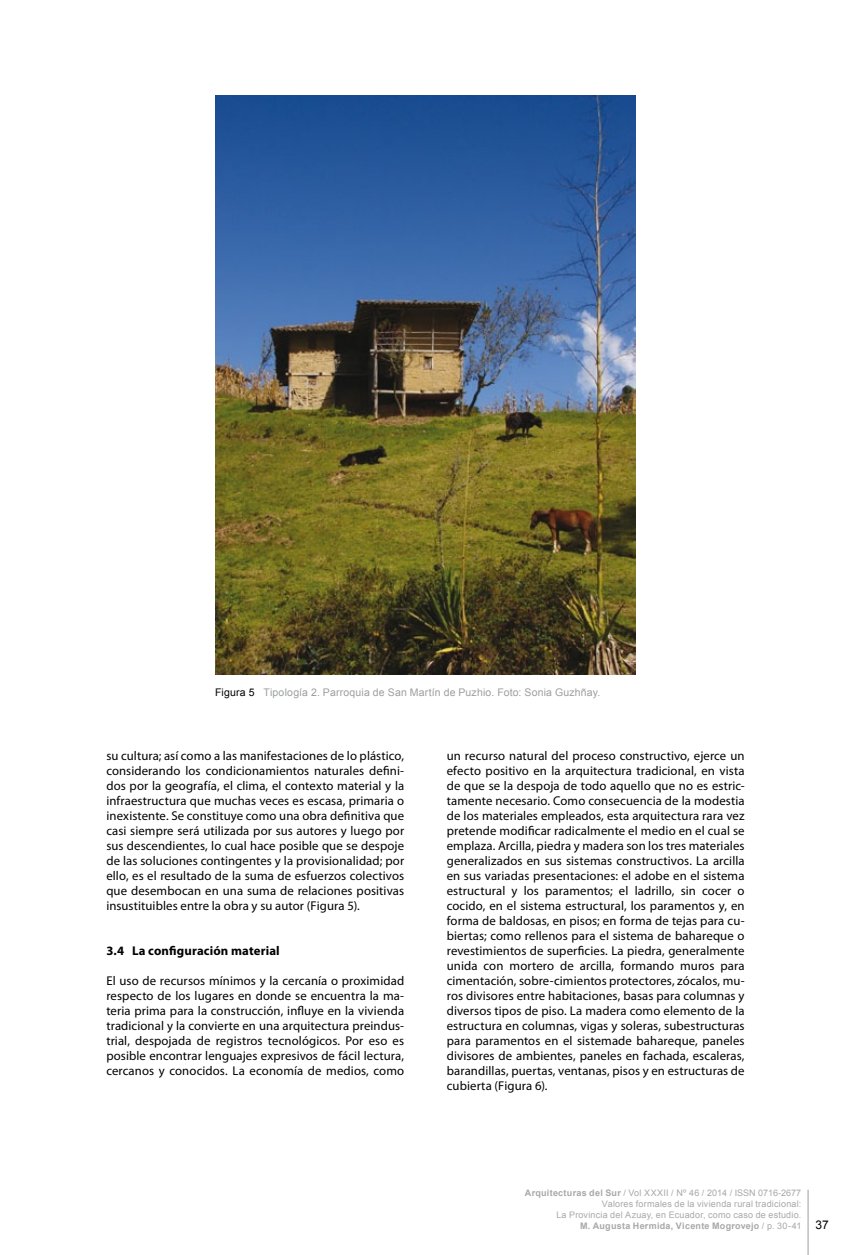
<style>
.page{position:relative;width:851px;height:1255px;background:#fff}
.page>*{position:absolute;margin:0;border:0;box-sizing:border-box;transform-origin:0 0}
.t1{font:12.75px/15px "Myriad Pro";letter-spacing:.01em;color:#000;text-align:justify}
.t2{font:700 12.75px "Myriad Pro";letter-spacing:.01em;color:#000}
.t3{font:12px "Arial";color:#000}
.t4{font:10.5px "Arial";letter-spacing:.015em;color:#9c9e9f}
.t5{font:9px/10.8px "Arial";letter-spacing:.025em;color:#a7a8aa;text-align:right}
.s1{color:#000}
.s2{font-weight:700}
</style>
<div class="page">
<hr style="left:807px;top:1189px;width:1px;height:65px;background:#9c9e9f">
<img style="left:215px;top:96px;width:420px;height:578px">
<p class="t4" style="left:215px;top:685px;width:387px"><span class="s1">Figura 5</span> Tipología 2. Parroquia de San Martín de Puzhio. Foto: Sonia Guzhñay.</p>
<p class="t1" style="left:106px;top:748px;width:299px">su cultura; así como a las manifestaciones de lo plástico, considerando los condicionamientos naturales defini&shy;dos por la geografía, el clima, el contexto material y la infraestructura que muchas veces es escasa, primaria o inexistente. Se constituye como una obra definitiva que casi siempre será utilizada por sus autores y luego por sus descendientes, lo cual hace posible que se despoje de las soluciones contingentes y la provisionalidad; por ello, es el resultado de la suma de esfuerzos colectivos que desembocan en una suma de relaciones positivas insustituibles entre la obra y su autor (Figura 5).</p>
<p class="t2" style="left:106px;top:942px;width:175px">3.4 La configuración material</p>
<p class="t1" style="left:106px;top:973px;width:299px">El uso de recursos mínimos y la cercanía o proximidad respecto de los lugares en donde se encuentra la ma&shy;teria prima para la construcción, influye en la vivienda tradicional y la convierte en una arquitectura preindus&shy;trial, despojada de registros tecnológicos. Por eso es posible encontrar lenguajes expresivos de fácil lectura, cercanos y conocidos. La economía de medios, como</p>
<p class="t1" style="left:446px;top:748px;width:299px">un recurso natural del proceso constructivo, ejerce un efecto positivo en la arquitectura tradicional, en vista de que se la despoja de todo aquello que no es estric&shy;tamente necesario. Como consecuencia de la modestia de los materiales empleados, esta arquitectura rara vez pretende modificar radicalmente el medio en el cual se emplaza. Arcilla, piedra y madera son los tres materiales generalizados en sus sistemas constructivos. La arcilla en sus variadas presentaciones: el adobe en el sistema estructural y los paramentos; el ladrillo, sin cocer o cocido, en el sistema estructural, los paramentos y, en forma de baldosas, en pisos; en forma de tejas para cu&shy;biertas; como rellenos para el sistema de bahareque o revestimientos de superficies. La piedra, generalmente unida con mortero de arcilla, formando muros para cimentación, sobre-cimientos protectores, zócalos, mu&shy;ros divisores entre habitaciones, basas para columnas y diversos tipos de piso. La madera como elemento de la estructura en columnas, vigas y soleras, subestructuras para paramentos en el sistemade bahareque, paneles divisores de ambientes, paneles en fachada, escaleras, barandillas, puertas, ventanas, pisos y en estructuras de cubierta (Figura 6).</p>
<p class="t5" style="left:525px;top:1187px;width:278px"><span class="s2">Arquitecturas del Sur</span> / Vol XXXII / Nº 46 / 2014 / ISSN 0716-2677<br>Valores formales de la vivienda rural tradicional:<br>La Provincia del Azuay, en Ecuador, como caso de estudio.<br><span class="s2">M. Augusta Hermida, Vicente Mogrovejo</span> / p. 30-41</p>
<p class="t3" style="left:815px;top:1216px;width:15px">37</p>
</div>
